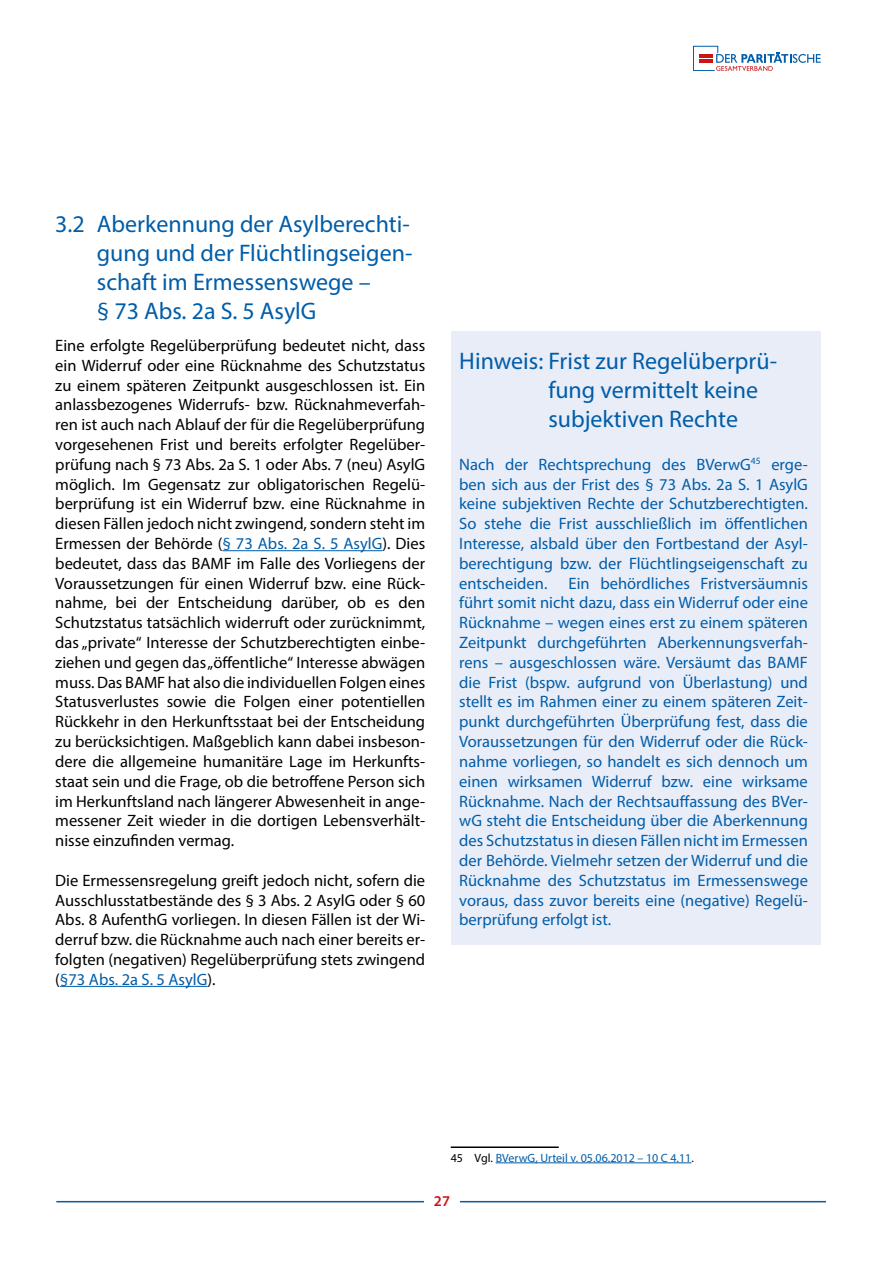
<style>
.page{position:relative;width:893px;height:1263px;background:#fff}
.page>*{position:absolute;margin:0;border:0;box-sizing:border-box;transform-origin:0 0}
.t1{font:24px/28.8px "Myriad Pro";color:#005da9}
.t2{font:16.5px/19.8px "Myriad Pro";color:#000;text-align:justify}
.t3{font:16.5px/19.8px "Myriad Pro";color:#005da9;text-align:justify}
.t4{font:600 15px "Myriad Pro";color:#cd1316}
.t5{font:12px "Myriad Pro";color:#005da9}
.s1{color:#005da9}
.s2{color:#000}
</style>
<div class="page">
<hr style="left:56px;top:1201px;width:770px;height:1px;background:#005da9">
<div style="left:424px;top:1194px;width:36px;height:26px;background:#fff"></div>
<svg style="left:693px;top:46px;width:128px;height:25px"></svg>
<div style="left:451px;top:331px;width:370px;height:614px;background:#e9edf8"></div>
<hr style="left:222px;top:550px;width:160px;height:1px;background:#005da9">
<hr style="left:60px;top:986px;width:147px;height:1px;background:#005da9">
<hr style="left:451px;top:1146px;width:108px;height:2px;background:#000">
<hr style="left:496px;top:1162px;width:195px;height:1px;background:#005da9">
<h1 class="t1" style="left:97px;top:209px;width:317px;text-indent:-42px">3.2 Aberkennung der Asylberechti&shy;gung und der Flüchtlingseigen&shy;schaft im Ermessenswege –<br>§ 73 Abs. 2a S. 5 AsylG</h1>
<p class="t2" style="left:55px;top:335px;width:371px">Eine erfolgte Regelüberprüfung bedeutet nicht, dass ein Widerruf oder eine Rücknahme des Schutzstatus zu einem späteren Zeitpunkt ausgeschlossen ist. Ein anlassbezogenes Widerrufs- bzw. Rücknahmeverfah&shy;ren ist auch nach Ablauf der für die Regelüberprüfung vorgesehenen Frist und bereits erfolgter Regelüber&shy;prüfung nach § 73 Abs. 2a S. 1 oder Abs. 7 (neu) AsylG möglich. Im Gegensatz zur obligatorischen Regelü&shy;berprüfung ist ein Widerruf bzw. eine Rücknahme in diesen Fällen jedoch nicht zwingend, sondern steht im Ermessen der Behörde (<span class="s1">§ 73 Abs. 2a S. 5 AsylG</span>). Dies bedeutet, dass das BAMF im Falle des Vorliegens der Voraussetzungen für einen Widerruf bzw. eine Rück&shy;nahme, bei der Entscheidung darüber, ob es den Schutzstatus tatsächlich widerruft oder zurücknimmt, das „private“ Interesse der Schutzberechtigten einbe&shy;ziehen und gegen das „öffentliche“ Interesse abwägen muss. Das BAMF hat also die individuellen Folgen eines Statusverlustes sowie die Folgen einer potentiellen Rückkehr in den Herkunftsstaat bei der Entscheidung zu berücksichtigen. Maßgeblich kann dabei insbeson&shy;dere die allgemeine humanitäre Lage im Herkunfts&shy;staat sein und die Frage, ob die betroffene Person sich im Herkunftsland nach längerer Abwesenheit in ange&shy;messener Zeit wieder in die dortigen Lebensverhält&shy;nisse einzufinden vermag.</p>
<p class="t2" style="left:55px;top:870px;width:371px">Die Ermessensregelung greift jedoch nicht, sofern die Ausschlusstatbestände des § 3 Abs. 2 AsylG oder § 60<br>Abs. 8 AufenthG vorliegen. In diesen Fällen ist der Wi&shy;derruf bzw. die Rücknahme auch nach einer bereits er&shy;folgten (negativen) Regelüberprüfung stets zwingend (<span class="s1">§73 Abs. 2a S. 5 AsylG</span>).</p>
<h1 class="t1" style="left:548px;top:346px;width:230px;text-indent:-89px">Hinweis: Frist zur Regelüberprü&shy;fung vermittelt keine subjektiven Rechte</h1>
<p class="t3" style="left:459px;top:454px;width:350px">Nach der Rechtsprechung des BVerwG<sup>45</sup> erge&shy;ben sich aus der Frist des § 73 Abs. 2a S. 1 AsylG keine subjektiven Rechte der Schutzberechtigten.<br>So stehe die Frist ausschließlich im öffentlichen Interesse, alsbald über den Fortbestand der Asyl&shy;berechtigung bzw. der Flüchtlingseigenschaft zu entscheiden.</p>
<p class="t3" style="left:459px;top:573px;width:350px;text-indent:109px">Ein behördliches Fristversäumnis führt somit nicht dazu, dass ein Widerruf oder eine Rücknahme – wegen eines erst zu einem späteren Zeitpunkt durchgeführten Aberkennungsverfah&shy;rens – ausgeschlossen wäre. Versäumt das BAMF die Frist (bspw. aufgrund von Überlastung) und stellt es im Rahmen einer zu einem späteren Zeit&shy;punkt durchgeführten Überprüfung fest, dass die Voraussetzungen für den Widerruf oder die Rück&shy;nahme vorliegen, so handelt es sich dennoch um einen wirksamen Widerruf bzw. eine wirksame Rücknahme. Nach der Rechtsauffassung des BVer&shy;wG steht die Entscheidung über die Aberkennung des Schutzstatus in diesen Fällen nicht im Ermessen der Behörde. Vielmehr setzen der Widerruf und die Rücknahme des Schutzstatus im Ermessenswege voraus, dass zuvor bereits eine (negative) Regelü&shy;berprüfung erfolgt ist.</p>
<p class="t5" style="left:451px;top:1150px;width:245px"><span class="s2">45 Vgl.</span> BVerwG, Urteil v. 05.06.2012 – 10 C 4.11<span class="s2">.</span></p>
<p class="t4" style="left:434px;top:1191px;width:18px">27</p>
</div>
